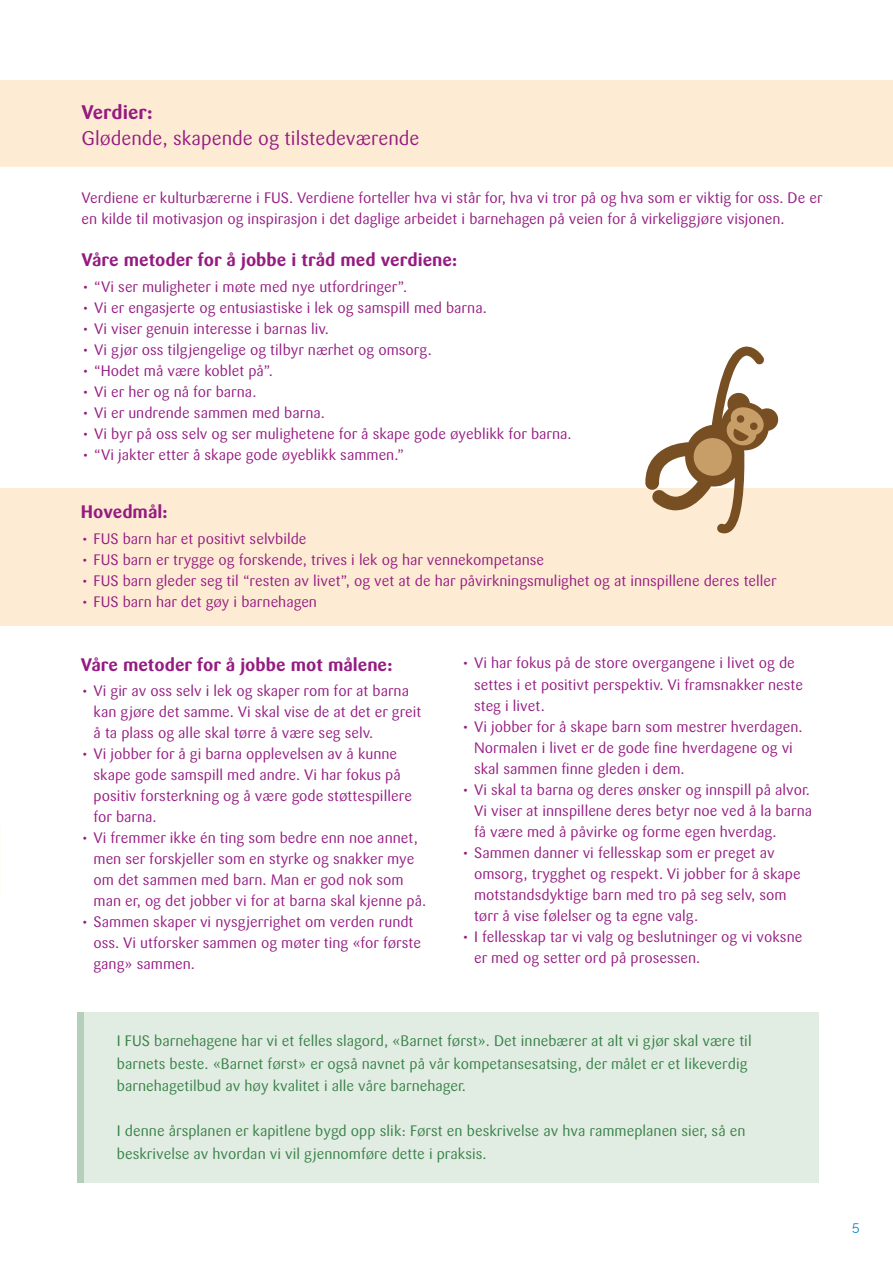
<style>
.page{position:relative;width:893px;height:1263px;background:#fff}
.page>*{position:absolute;margin:0;border:0;box-sizing:border-box;transform-origin:0 0}
.t1{font:19.5px "Sari OT";color:#951b81}
.t2{font:700 19.5px "Sari OT";color:#951b81}
.t3{font:700 18px "Sari OT";color:#951b81}
.t4{font:15px/21px "Sari OT";color:#951b81}
.t5{font:15px/22.5px "Sari OT";color:#378045}
.t6{font:13.5px "Raleway";color:#0783c6}
</style>
<div class="page">
<div style="left:0;top:81px;width:893px;height:86px;background:#feebd3"></div>
<div style="left:0;top:488px;width:893px;height:138px;background:#feebd3"></div>
<div style="left:77px;top:1012px;width:742px;height:170px;background:#e1ece3"></div>
<div style="left:77px;top:1012px;width:7px;height:170px;background:#b5d0ba"></div>
<svg style="left:645px;top:346px;width:134px;height:187px"></svg>
<h1 class="t2" style="left:81px;top:100px;width:73px">Verdier:</h1>
<h1 class="t1" style="left:81px;top:126px;width:340px">Glødende, skapende og tilstedeværende</h1>
<p class="t4" style="left:81px;top:188px;width:743px">Verdiene er kulturbærerne i FUS. Verdiene forteller hva vi står for, hva vi tror på og hva som er viktig for oss. De er en kilde til motivasjon og inspirasjon i det daglige arbeidet i barnehagen på veien for å virkeliggjøre visjonen.</p>
<p class="t3" style="left:81px;top:248px;width:377px">Våre metoder for å jobbe i tråd med verdiene:</p>
<p class="t4" style="left:81px;top:276px;width:327px">• “Vi ser muligheter i møte med nye utfordringer”.</p>
<p class="t4" style="left:81px;top:297px;width:407px">• Vi er engasjerte og entusiastiske i lek og samspill med barna.</p>
<p class="t4" style="left:81px;top:318px;width:249px">• Vi viser genuin interesse i barnas liv.</p>
<p class="t4" style="left:81px;top:339px;width:352px">• Vi gjør oss tilgjengelige og tilbyr nærhet og omsorg.</p>
<p class="t4" style="left:81px;top:360px;width:193px">• “Hodet må være koblet på”.</p>
<p class="t4" style="left:81px;top:381px;width:176px">• Vi er her og nå for barna.</p>
<p class="t4" style="left:81px;top:402px;width:245px">• Vi er undrende sammen med barna.</p>
<p class="t4" style="left:81px;top:423px;width:492px">• Vi byr på oss selv og ser mulighetene for å skape gode øyeblikk for barna.</p>
<p class="t4" style="left:81px;top:444px;width:324px">• “Vi jakter etter å skape gode øyeblikk sammen.”</p>
<p class="t3" style="left:81px;top:500px;width:88px">Hovedmål:</p>
<p class="t4" style="left:81px;top:528px;width:227px">• FUS barn har et positivt selvbilde</p>
<p class="t4" style="left:81px;top:549px;width:465px">• FUS barn er trygge og forskende, trives i lek og har vennekompetanse</p>
<p class="t4" style="left:81px;top:570px;width:697px">• FUS barn gleder seg til “resten av livet”, og vet at de har påvirkningsmulighet og at innspillene deres teller</p>
<p class="t4" style="left:81px;top:591px;width:238px">• FUS barn har det gøy i barnehagen</p>
<p class="t3" style="left:81px;top:653px;width:313px">Våre metoder for å jobbe mot målene:</p>
<p class="t4" style="left:94px;top:680px;width:329px;text-indent:-13px">• Vi gir av oss selv i lek og skaper rom for at barna kan gjøre det samme. Vi skal vise de at det er greit å ta plass og alle skal tørre å være seg selv.</p>
<p class="t4" style="left:94px;top:743px;width:320px;text-indent:-13px">• Vi jobber for å gi barna opplevelsen av å kunne skape gode samspill med andre. Vi har fokus på positiv forsterkning og å være gode støttespillere for barna.</p>
<p class="t4" style="left:94px;top:827px;width:334px;text-indent:-13px">• Vi fremmer ikke én ting som bedre enn noe annet, men ser forskjeller som en styrke og snakker mye om det sammen med barn. Man er god nok som man er, og det jobber vi for at barna skal kjenne på.</p>
<p class="t4" style="left:94px;top:911px;width:329px;text-indent:-13px">• Sammen skaper vi nysgjerrighet om verden rundt oss. Vi utforsker sammen og møter ting «for første gang» sammen.</p>
<p class="t4" style="left:474px;top:653px;width:330px;text-indent:-13px">• Vi har fokus på de store overgangene i livet og de settes i et positivt perspektiv. Vi framsnakker neste steg i livet.</p>
<p class="t4" style="left:474px;top:716px;width:330px;text-indent:-13px">• Vi jobber for å skape barn som mestrer hverdagen.<br>Normalen i livet er de gode fine hverdagene og vi skal sammen finne gleden i dem.</p>
<p class="t4" style="left:474px;top:779px;width:340px;text-indent:-13px">• Vi skal ta barna og deres ønsker og innspill på alvor.<br>Vi viser at innspillene deres betyr noe ved å la barna få være med å påvirke og forme egen hverdag.</p>
<p class="t4" style="left:474px;top:842px;width:328px;text-indent:-13px">• Sammen danner vi fellesskap som er preget av omsorg, trygghet og respekt. Vi jobber for å skape motstandsdyktige barn med tro på seg selv, som tørr å vise følelser og ta egne valg.</p>
<p class="t4" style="left:474px;top:926px;width:330px;text-indent:-13px">• I fellesskap tar vi valg og beslutninger og vi voksne er med og setter ord på prosessen.</p>
<p class="t5" style="left:117px;top:1030px;width:636px">I FUS barnehagene har vi et felles slagord, «Barnet først». Det innebærer at alt vi gjør skal være til barnets beste. «Barnet først» er også navnet på vår kompetansesatsing, der målet er et likeverdig barnehagetilbud av høy kvalitet i alle våre barnehager.</p>
<p class="t5" style="left:117px;top:1120px;width:630px">I denne årsplanen er kapitlene bygd opp slik: Først en beskrivelse av hva rammeplanen sier, så en beskrivelse av hvordan vi vil gjennomføre dette i praksis.</p>
<p class="t6" style="left:852px;top:1218px;width:9px">5</p>
</div>
